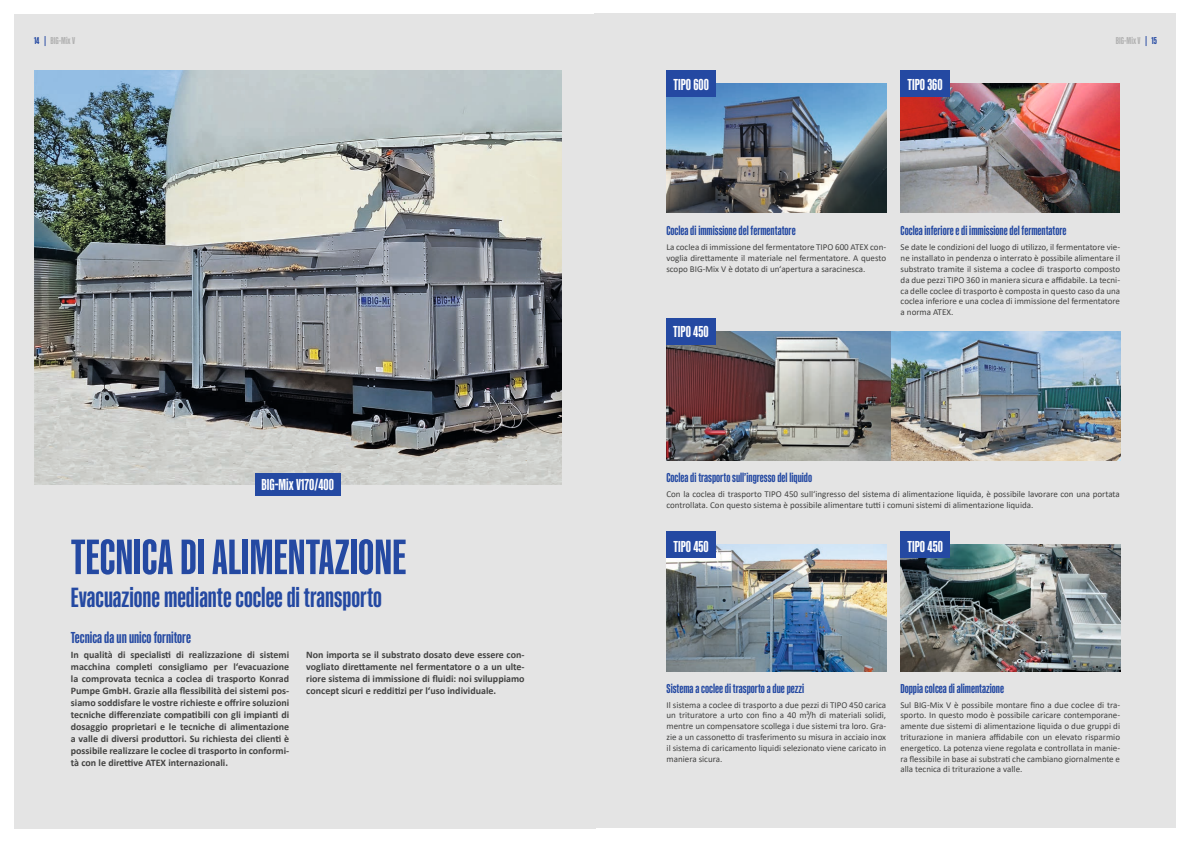
<style>
.page{position:relative;width:1191px;height:842px;background:#fff}
.page>*{position:absolute;margin:0;border:0;box-sizing:border-box;transform-origin:0 0}
.t1{font:700 50px "Kaneda Gothic";color:#2449a2}
.t2{font:700 28px "Kaneda Gothic";color:#2449a2}
.t3{font:700 16px "Kaneda Gothic";color:#fff}
.t4{font:700 16px "Kaneda Gothic";color:#2449a2}
.t5{font:700 13px "Kaneda Gothic";color:#2449a2}
.t6{font:700 10px/12px "Calibri";color:#424241;text-align:justify}
.t7{font:700 10px "Kaneda Gothic";color:#b1b1b1}
.t8{font:9px/10.8px "Calibri";color:#424241;text-align:justify}
.s1{color:#2449a2}
</style>
<div class="page">
<div style="left:14px;top:14px;width:581px;height:814px;background:#e4e4e4"></div>
<div style="left:595px;top:14px;width:581px;height:814px;background:#e4e4e4"></div>
<img style="left:900px;top:84px;width:219px;height:129px">
<div style="left:900px;top:71px;width:49px;height:26px;background:#2449a2"></div>
<img style="left:666px;top:332px;width:454px;height:128px">
<div style="left:666px;top:318px;width:49px;height:26px;background:#2449a2"></div>
<img style="left:666px;top:84px;width:220px;height:129px">
<div style="left:666px;top:71px;width:50px;height:26px;background:#2449a2"></div>
<img style="left:666px;top:545px;width:220px;height:127px">
<img style="left:900px;top:545px;width:220px;height:127px">
<div style="left:666px;top:531px;width:49px;height:27px;background:#2449a2"></div>
<div style="left:900px;top:531px;width:49px;height:27px;background:#2449a2"></div>
<img style="left:35px;top:71px;width:526px;height:413px">
<div style="left:255px;top:473px;width:85px;height:22px;background:#2449a2"></div>
<p class="t7" style="left:34px;top:35px;width:43px"><span class="s1">14 |</span> BIG-Mix V</p>
<p class="t7" style="left:1116px;top:35px;width:43px">BIG-Mix V <span class="s1">| 15</span></p>
<h3 class="t3" style="left:261px;top:476px;width:74px">BIG-Mix V170/400</h3>
<h1 class="t1" style="left:71px;top:529px;width:337px">TECNICA DI ALIMENTAZIONE</h1>
<h2 class="t2" style="left:71px;top:581px;width:312px">Evacuazione mediante coclee di transporto</h2>
<h3 class="t4" style="left:71px;top:629px;width:121px">Tecnica da un unico fornitore</h3>
<p class="t6" style="left:71px;top:649px;width:220px">In qualità di specialisti di realizzazione di sistemi macchina completi consigliamo per l‘evacuazione la comprovata tecnica a coclea di trasporto Konrad Pumpe GmbH. Grazie alla flessibilità dei sistemi pos&shy;siamo soddisfare le vostre richieste e offrire soluzioni tecniche differenziate compatibili con gli impianti di dosaggio proprietari e le tecniche di alimentazione a valle di diversi produttori. Su richiesta dei clienti è possibile realizzare le coclee di trasporto in conformi&shy;tà con le direttive ATEX internazionali.</p>
<p class="t6" style="left:306px;top:649px;width:220px">Non importa se il substrato dosato deve essere con&shy;vogliato direttamente nel fermentatore o a un ulte&shy;riore sistema di immissione di fluidi: noi sviluppiamo concept sicuri e redditizi per l‘uso individuale.</p>
<h3 class="t3" style="left:673px;top:76px;width:37px">TIPO 600</h3>
<h3 class="t3" style="left:907px;top:76px;width:37px">TIPO 360</h3>
<h3 class="t5" style="left:666px;top:224px;width:131px">Coclea di immissione del fermentatore</h3>
<p class="t8" style="left:666px;top:242px;width:221px">La coclea di immissione del fermentatore TIPO 600 ATEX con&shy;voglia direttamente il materiale nel fermentatore. A questo scopo BIG-Mix V è dotato di un‘apertura a saracinesca.</p>
<h3 class="t3" style="left:673px;top:323px;width:37px">TIPO 450</h3>
<h3 class="t5" style="left:900px;top:224px;width:167px">Coclea inferiore e di immissione del fermentatore</h3>
<p class="t8" style="left:900px;top:242px;width:221px">Se date le condizioni del luogo di utilizzo, il fermentatore vie&shy;ne installato in pendenza o interrato è possibile alimentare il substrato tramite il sistema a coclee di trasporto composto da due pezzi TIPO 360 in maniera sicura e affidabile. La tecni&shy;ca delle coclee di trasporto è composta in questo caso da una coclea inferiore e una coclea di immissione del fermentatore a norma ATEX.</p>
<h3 class="t5" style="left:666px;top:470px;width:147px">Coclea di trasporto sull’ingresso del liquido</h3>
<p class="t8" style="left:666px;top:488px;width:455px">Con la coclea di trasporto TIPO 450 sull‘ingresso del sistema di alimentazione liquida, è possibile lavorare con una portata controllata. Con questo sistema è possibile alimentare tutti i comuni sistemi di alimentazione liquida.</p>
<h3 class="t3" style="left:673px;top:537px;width:37px">TIPO 450</h3>
<h3 class="t3" style="left:907px;top:537px;width:37px">TIPO 450</h3>
<h3 class="t5" style="left:666px;top:681px;width:139px">Sistema a coclee di trasporto a due pezzi</h3>
<p class="t8" style="left:666px;top:699px;width:221px">Il sistema a coclee di trasporto a due pezzi di TIPO 450 carica un trituratore a urto con fino a 40 m³/h di materiali solidi, mentre un compensatore scollega i due sistemi tra loro. Gra&shy;zie a un cassonetto di trasferimento su misura in acciaio inox il sistema di caricamento liquidi selezionato viene caricato in maniera sicura.</p>
<h3 class="t5" style="left:900px;top:681px;width:105px">Doppia colcea di alimentazione</h3>
<p class="t8" style="left:900px;top:699px;width:221px">Sul BIG-Mix V è possibile montare fino a due coclee di tra&shy;sporto. In questo modo è possibile caricare contemporane&shy;amente due sistemi di alimentazione liquida o due gruppi di triturazione in maniera affidabile con un elevato risparmio energetico. La potenza viene regolata e controllata in manie&shy;ra flessibile in base ai substrati che cambiano giornalmente e alla tecnica di triturazione a valle.</p>
</div>
